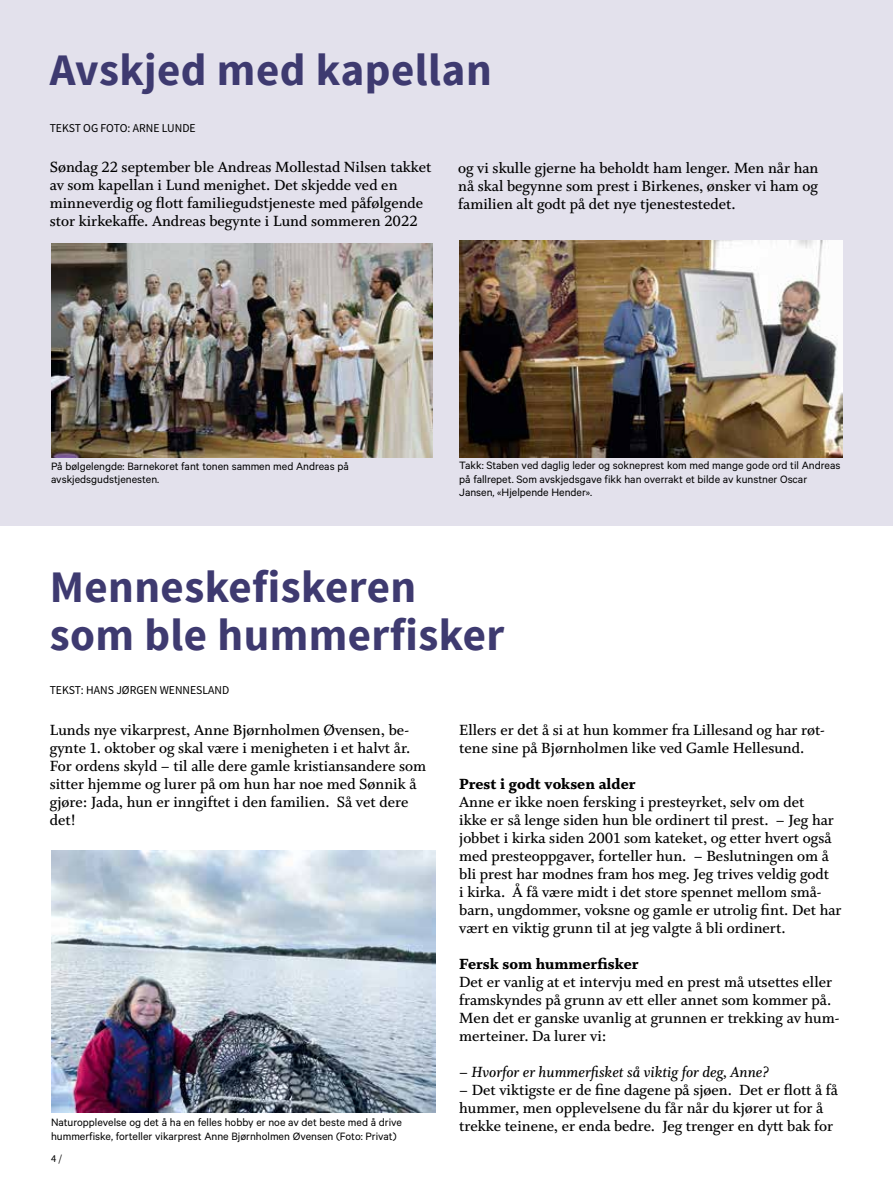
<style>
.page{position:relative;width:893px;height:1191px;background:#fff}
.page>*{position:absolute;margin:0;border:0;box-sizing:border-box;transform-origin:0 0}
.t1{font:700 45px/48px "Source Sans Pro";letter-spacing:.01em;color:#3e3a70}
.t2{font:16.5px/18px "Whitman Semibold LF";color:#000}
.t3{font:16.5px "Whitman Semibold Italic LF";color:#000}
.t4{font:16.5px "Whitman Black LF";color:#000}
.t5{font:12px/13.5px "Calibre";color:#000}
.t6{font:12px "Source Sans Pro";color:#000}
.t7{font:10.5px "Source Sans Pro";color:#000}
</style>
<div class="page">
<div style="left:0;top:0;width:893px;height:525px;background:#e3e1ec"></div>
<img style="left:51px;top:244px;width:381px;height:213px">
<img style="left:459px;top:240px;width:384px;height:217px">
<img style="left:51px;top:850px;width:384px;height:263px">
<h1 class="t1" style="left:50px;top:47px;width:444px">Avskjed med kapellan</h1>
<p class="t6" style="left:50px;top:121px;width:147px">TEKST OG FOTO: ARNE LUNDE</p>
<p class="t2" style="left:50px;top:159px;width:383px">Søndag 22 september ble Andreas Mollestad Nilsen takket av som kapellan i Lund menighet. Det skjedde ved en minneverdig og flott familiegudstjeneste med påfølgende stor kirkekaffe. Andreas begynte i Lund sommeren 2022</p>
<p class="t2" style="left:458px;top:160px;width:362px;text-align:justify">og vi skulle gjerne ha beholdt ham lenger. Men når han nå skal begynne som prest i Birkenes, ønsker vi ham og familien alt godt på det nye tjenestestedet.</p>
<p class="t5" style="left:51px;top:459px;width:299px">På bølgelengde: Barnekoret fant tonen sammen med Andreas på avskjedsgudstjenesten.</p>
<p class="t5" style="left:459px;top:458px;width:383px">Takk: Staben ved daglig leder og sokneprest kom med mange gode ord til Andreas på fallrepet. Som avskjedsgave fikk han overrakt et bilde av kunstner Oscar<br>Jansen, «Hjelpende Hender».</p>
<h1 class="t1" style="left:50px;top:564px;width:456px">Menneskefiskeren som ble hummerfisker</h1>
<p class="t6" style="left:50px;top:682px;width:181px">TEKST: HANS JØRGEN WENNESLAND</p>
<p class="t2" style="left:50px;top:721px;width:378px">Lunds nye vikarprest, Anne Bjørnholmen Øvensen, be&shy;gynte 1. oktober og skal være i menigheten i et halvt år.<br>For ordens skyld – til alle dere gamle kristiansandere som sitter hjemme og lurer på om hun har noe med Sønnik å gjøre: Jada, hun er inngiftet i den familien. Så vet dere det!</p>
<p class="t5" style="left:51px;top:1115px;width:352px">Naturopplevelse og det å ha en felles hobby er noe av det beste med å drive hummerfiske, forteller vikarprest Anne Bjørnholmen Øvensen (Foto: Privat)</p>
<p class="t7" style="left:51px;top:1151px;width:13px">4 /</p>
<p class="t2" style="left:459px;top:721px;width:367px">Ellers er det å si at hun kommer fra Lillesand og har røt&shy;tene sine på Bjørnholmen like ved Gamle Hellesund.</p>
<p class="t4" style="left:459px;top:775px;width:178px">Prest i godt voksen alder</p>
<p class="t2" style="left:459px;top:793px;width:384px">Anne er ikke noen fersking i presteyrket, selv om det<br>ikke er så lenge siden hun ble ordinert til prest. – Jeg har jobbet i kirka siden 2001 som kateket, og etter hvert også med presteoppgaver, forteller hun. – Beslutningen om å bli prest har modnes fram hos meg. Jeg trives veldig godt<br>i kirka. Å få være midt i det store spennet mellom små&shy;barn, ungdommer, voksne og gamle er utrolig fint. Det har vært en viktig grunn til at jeg valgte å bli ordinert.</p>
<p class="t4" style="left:459px;top:955px;width:181px">Fersk som hummerfisker</p>
<p class="t2" style="left:459px;top:973px;width:382px">Det er vanlig at et intervju med en prest må utsettes eller framskyndes på grunn av ett eller annet som kommer på.<br>Men det er ganske uvanlig at grunnen er trekking av hum&shy;merteiner. Da lurer vi:</p>
<p class="t3" style="left:459px;top:1063px;width:311px">– Hvorfor er hummerfisket så viktig for deg, Anne?</p>
<p class="t2" style="left:459px;top:1081px;width:380px">– Det viktigste er de fine dagene på sjøen. Det er flott å få hummer, men opplevelsene du får når du kjører ut for å trekke teinene, er enda bedre. Jeg trenger en dytt bak for</p>
</div>
